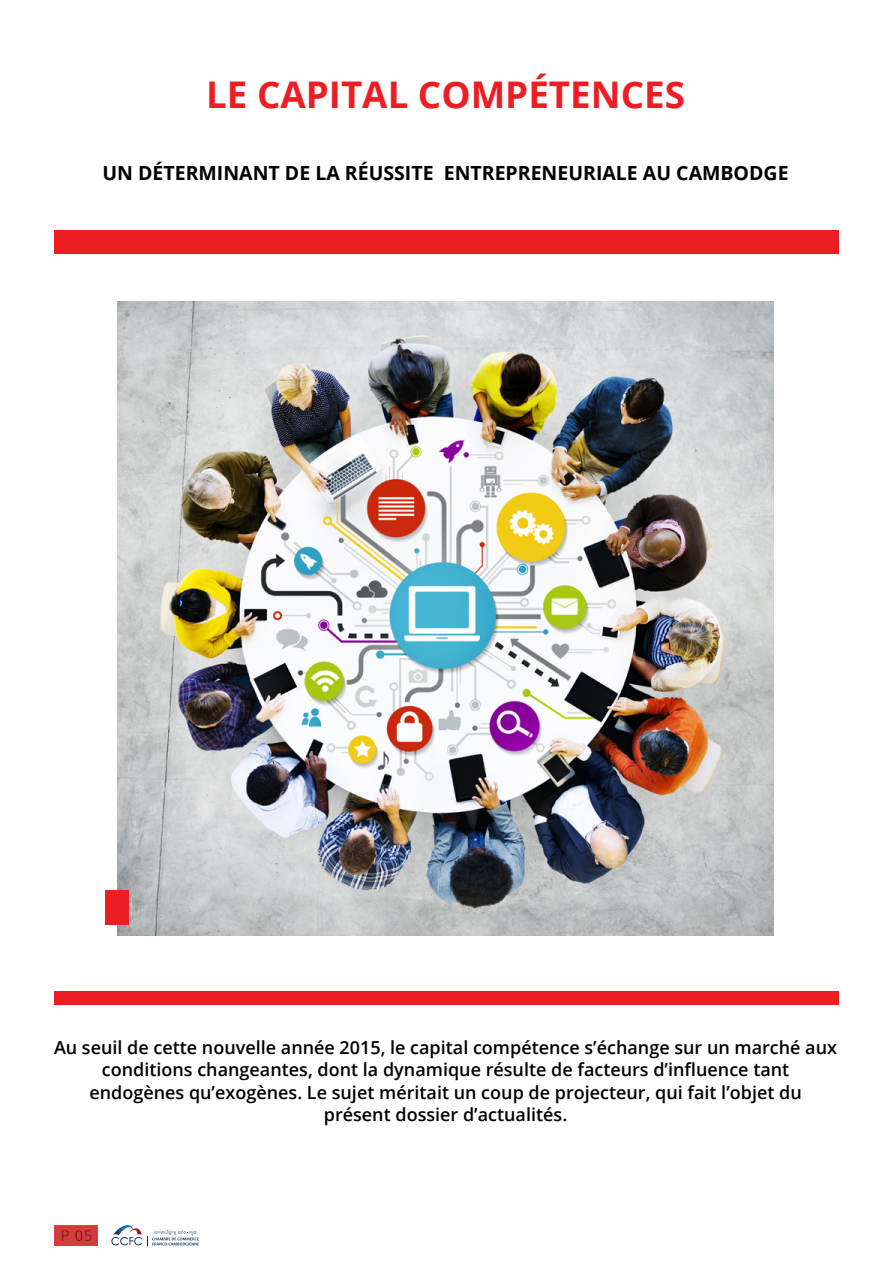
<style>
.page{position:relative;width:893px;height:1263px;background:#fff}
.page>*{position:absolute;margin:0;border:0;box-sizing:border-box;transform-origin:0 0}
.t1{font:700 36.75px "Open Sans";color:#ed1d24}
.t2{font:700 19.5px "Open Sans";color:#000}
.t3{font:600 18px/22.5px "Open Sans";color:#000;text-align:center}
</style>
<div class="page">
<img style="left:117px;top:302px;width:657px;height:634px">
<div style="left:54px;top:230px;width:785px;height:23px;background:#ed1d24"></div>
<div style="left:105px;top:890px;width:23px;height:35px;background:#ed1d24"></div>
<svg style="left:111px;top:1225px;width:88px;height:21px"></svg>
<img style="left:54px;top:1225px;width:43px;height:21px">
<div style="left:54px;top:992px;width:785px;height:13px;background:#ed1d24"></div>
<h1 class="t1" style="left:206px;top:68px;width:480px">LE CAPITAL COMPÉTENCES</h1>
<p class="t2" style="left:102px;top:159px;width:688px">UN DÉTERMINANT DE LA RÉUSSITE ENTREPRENEURIALE AU CAMBODGE</p>
<p class="t3" style="left:54px;top:1035px;width:785px">Au seuil de cette nouvelle année 2015, le capital compétence s’échange sur un marché aux conditions changeantes, dont la dynamique résulte de facteurs d’influence tant endogènes qu’exogènes. Le sujet méritait un coup de projecteur, qui fait l’objet du présent dossier d’actualités.</p>
</div>
